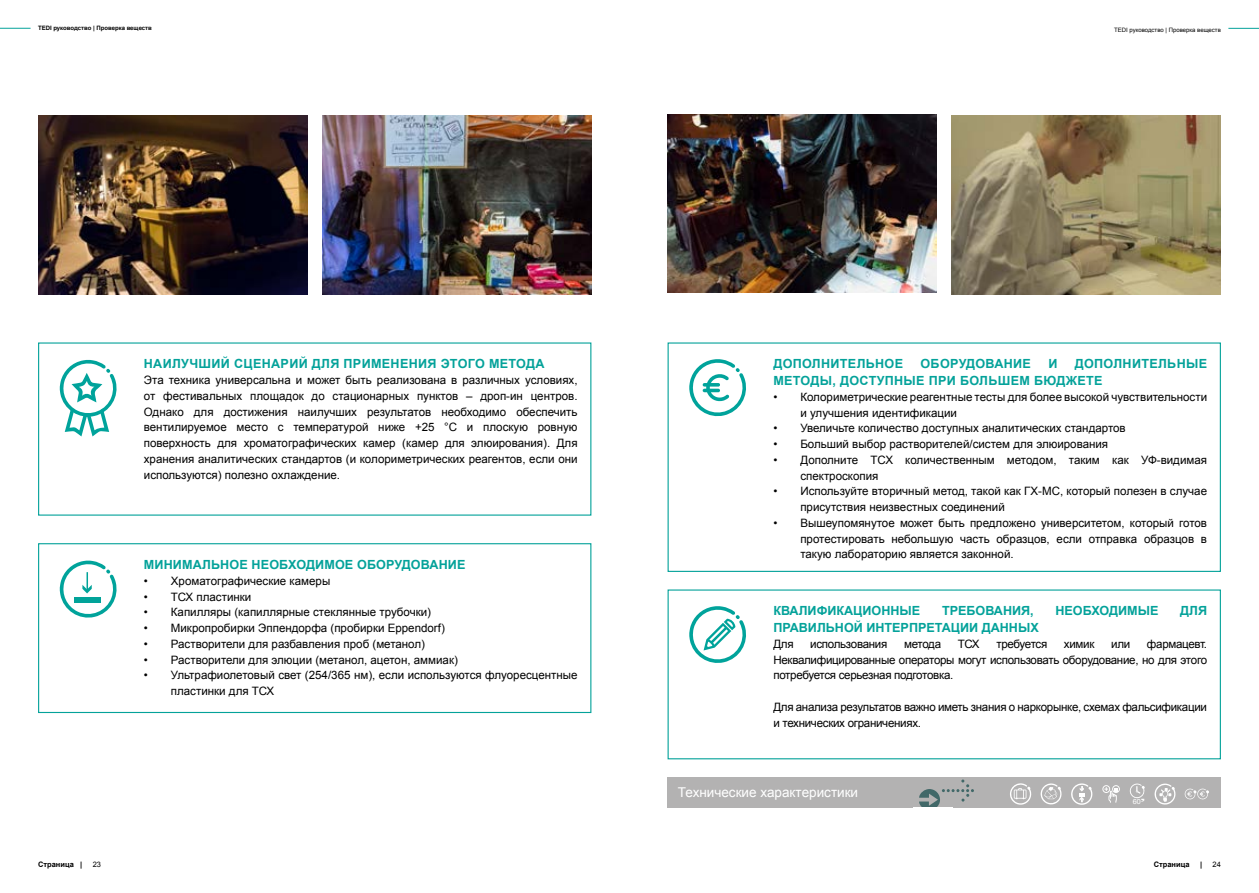
<style>
.page{position:relative;width:1259px;height:893px;background:#fff}
.page>*{position:absolute;margin:0;border:0;box-sizing:border-box;transform-origin:0 0}
.t1{font:13.5px "Arial";color:#fff}
.t2{font:700 12.6px/16.8px "Arial";letter-spacing:.01em;color:#04a29a}
.t3{font:11.55px/15.8px "Arial";color:#000}
.t4{font:11.55px/15.8px "Arial";letter-spacing:-.025em;color:#000}
.t5{font:11.55px "Arial";letter-spacing:-.035em;color:#000}
.t6{font:700 7.5px "Arial";color:#000}
.t7{font:7.5px "Arial";color:#000}
.t8{font:7.2px "Helvetica";color:#fff}
.t9{font:700 6px "Arial";color:#000}
.t10{font:6px "Arial";color:#000}
.s1{font-size:11.4px}
</style>
<div class="page">
<img style="left:38px;top:116px;width:269px;height:178px">
<img style="left:667px;top:114px;width:269px;height:179px">
<img style="left:322px;top:116px;width:269px;height:178px">
<img style="left:951px;top:116px;width:270px;height:179px">
<div style="left:667px;top:342px;width:554px;height:230px;border:1px solid #04a29a"></div>
<svg style="left:689px;top:606px;width:57px;height:57px"></svg>
<svg style="left:689px;top:359px;width:57px;height:58px"></svg>
<svg style="left:60px;top:360px;width:57px;height:76px"></svg>
<div style="left:667px;top:777px;width:554px;height:31px;background:#b3b2b2"></div>
<svg style="left:1010px;top:783px;width:22px;height:22px"></svg>
<svg style="left:1040px;top:783px;width:22px;height:22px"></svg>
<svg style="left:1071px;top:783px;width:22px;height:22px"></svg>
<svg style="left:1102px;top:785px;width:18px;height:18px"></svg>
<svg style="left:1129px;top:784px;width:16px;height:15px"></svg>
<svg style="left:1184px;top:789px;width:25px;height:11px"></svg>
<svg style="left:1154px;top:784px;width:22px;height:21px"></svg>
<svg style="left:919px;top:779px;width:55px;height:29px"></svg>
<svg style="left:60px;top:561px;width:57px;height:57px"></svg>
<div style="left:38px;top:543px;width:553px;height:170px;border:1px solid #04a29a"></div>
<hr style="left:0;top:28px;width:31px;height:1px;background:#04a29a">
<hr style="left:1228px;top:28px;width:31px;height:1px;background:#04a29a">
<p class="t9" style="left:38px;top:24px;width:115px">TEDI руководство | Проверка веществ</p>
<p class="t10" style="left:1114px;top:26px;width:108px">TEDI руководство | Проверка веществ</p>
<p class="t2" style="left:144px;top:356px;width:402px">НАИЛУЧШИЙ СЦЕНАРИЙ ДЛЯ ПРИМЕНЕНИЯ ЭТОГО МЕТОДА</p>
<p class="t3" style="left:144px;top:372px;width:435px;text-align:justify">Эта техника универсальна и может быть реализована в различных условиях, от фестивальных площадок до стационарных пунктов – дроп-ин центров.<br>Однако для достижения наилучших результатов необходимо обеспечить вентилируемое место с температурой ниже +25 °C и плоскую ровную поверхность для хроматографических камер (камер для элюирования). Для хранения аналитических стандартов (и колориметрических реагентов, если они используются) полезно охлаждение.</p>
<p class="t2" style="left:144px;top:557px;width:323px">МИНИМАЛЬНОЕ НЕОБХОДИМОЕ ОБОРУДОВАНИЕ</p>
<p class="t3" style="left:144px;top:573px;width:188px">• Хроматографические камеры</p>
<p class="t3" style="left:144px;top:589px;width:109px">• ТСХ пластинки</p>
<p class="t3" style="left:144px;top:604px;width:289px">• Капилляры (капиллярные стеклянные трубочки)</p>
<p class="t3" style="left:144px;top:620px;width:302px">• Микропробирки Эппендорфа (пробирки Eppendorf)</p>
<p class="t3" style="left:144px;top:636px;width:283px">• Растворители для разбавления проб (метанол)</p>
<p class="t3" style="left:144px;top:652px;width:315px">• Растворители для элюции (метанол, ацетон, аммиак)</p>
<p class="t3" style="left:171px;top:667px;width:408px;text-indent:-27px">• Ультрафиолетовый свет (254/365 нм), если используются флуоресцентные пластинки для ТСХ</p>
<p class="t2" style="left:773px;top:356px;width:131px">ДОПОЛНИТЕЛЬНОЕ</p>
<p class="t2" style="left:920px;top:356px;width:112px">ОБОРУДОВАНИЕ</p>
<p class="t2" style="left:1048px;top:356px;width:11px">И</p>
<p class="t2" style="left:773px;top:356px;width:435px;text-indent:301px">ДОПОЛНИТЕЛЬНЫЕ<br>МЕТОДЫ, ДОСТУПНЫЕ ПРИ БОЛЬШЕМ БЮДЖЕТЕ</p>
<p class="t3" style="left:800px;top:389px;width:408px;text-indent:-27px">• Колориметрические реагентные тесты для более высокой чувствительности и улучшения идентификации</p>
<p class="t3" style="left:773px;top:421px;width:354px">• Увеличьте количество доступных аналитических стандартов</p>
<p class="t3" style="left:773px;top:436px;width:336px">• Больший выбор растворителей/систем для элюирования</p>
<p class="t3" style="left:800px;top:452px;width:408px;text-indent:-27px">• Дополните ТСХ количественным методом, таким как УФ-видимая спектроскопия</p>
<p class="t3" style="left:800px;top:484px;width:408px;text-indent:-27px">• Используйте вторичный метод, такой как ГХ-МС, который полезен в случае присутствия неизвестных соединений</p>
<p class="t3" style="left:800px;top:515px;width:408px;text-align:justify;text-indent:-27px">• Вышеупомянутое может быть предложено университетом, который готов протестировать небольшую часть образцов, если отправка образцов в такую лабораторию является законной.</p>
<p class="t2" style="left:773px;top:603px;width:148px">КВАЛИФИКАЦИОННЫЕ</p>
<p class="t2" style="left:942px;top:603px;width:93px">ТРЕБОВАНИЯ,</p>
<p class="t2" style="left:1055px;top:603px;width:105px">НЕОБХОДИМЫЕ</p>
<p class="t2" style="left:1180px;top:603px;width:28px">ДЛЯ</p>
<p class="t2" style="left:773px;top:620px;width:267px">ПРАВИЛЬНОЙ ИНТЕРПРЕТАЦИИ ДАННЫХ</p>
<p class="t3" style="left:773px;top:636px;width:22px">Для</p>
<p class="t4" style="left:810px;top:636px;width:79px">использования</p>
<p class="t3" style="left:904px;top:636px;width:39px">метода</p>
<p class="t3" style="left:957px;top:636px;width:23px">ТСХ</p>
<p class="t5" style="left:996px;top:636px;width:52px">требуется</p>
<p class="t3" style="left:1064px;top:636px;width:32px">химик</p>
<p class="t3" style="left:1111px;top:636px;width:21px">или</p>
<p class="t3" style="left:773px;top:636px;width:435px;text-align:justify;text-indent:373px">фармацевт.<br>Неквалифицированные операторы могут использовать оборудование, но для этого потребуется серьезная подготовка.</p>
<p class="t4" style="left:773px;top:699px;width:435px">Для анализа результатов важно иметь знания о наркорынке, схемах фальсификации и технических ограничениях.</p>
<p class="t1" style="left:678px;top:783px;width:182px">Технические характеристики</p>
<p class="t8" style="left:1133px;top:796px;width:14px">60<span class="s1">ʼ</span></p>
<p class="t6" style="left:38px;top:859px;width:46px">Страница |</p>
<p class="t7" style="left:93px;top:859px;width:10px">23</p>
<p class="t6" style="left:1153px;top:859px;width:37px">Страница</p>
<p class="t6" style="left:1200px;top:859px;width:4px">|</p>
<p class="t7" style="left:1212px;top:859px;width:10px">24</p>
</div>
